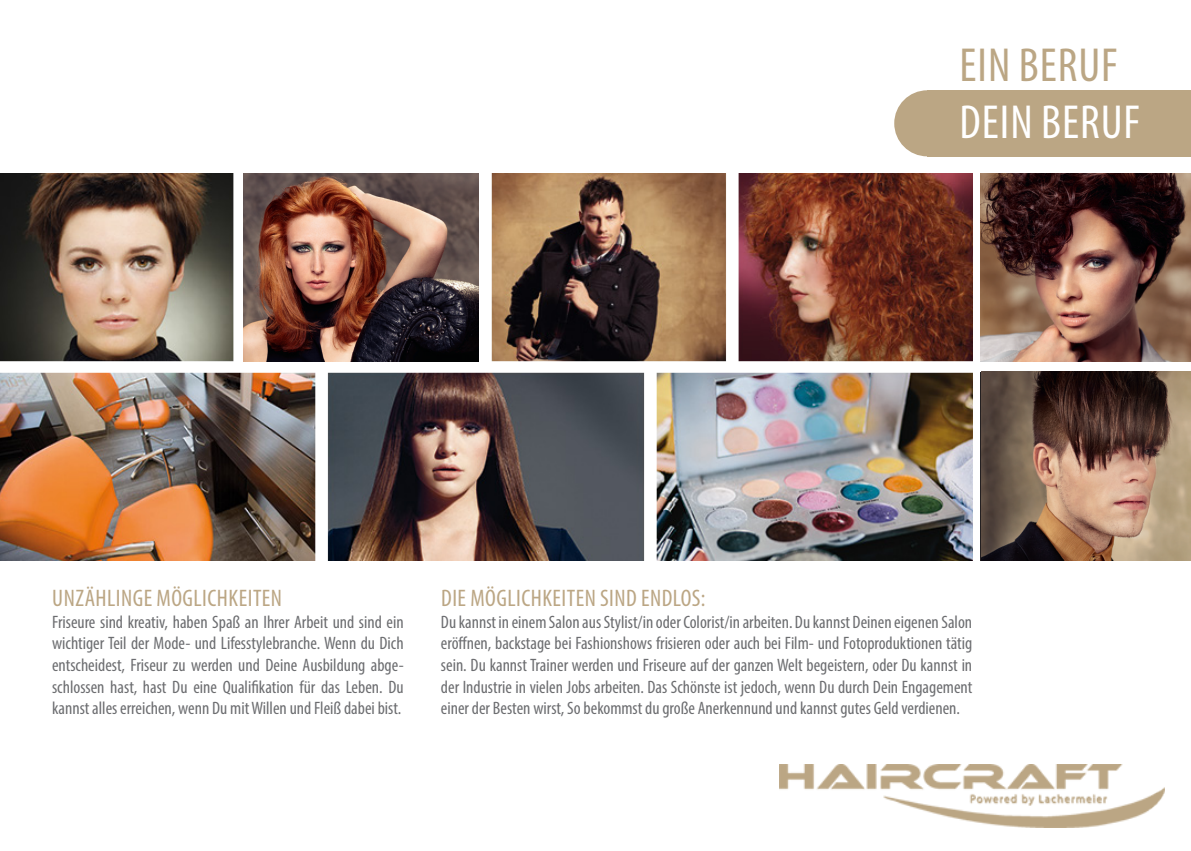
<style>
.page{position:relative;width:1191px;height:851px;background:#fff}
.page>*{position:absolute;margin:0;border:0;box-sizing:border-box;transform-origin:0 0}
.t1{font:condensed 48px "Myriad Pro";letter-spacing:.02em;color:#fff}
.t2{font:condensed 48px "Myriad Pro";letter-spacing:.02em;color:#bba684}
.t3{font:condensed 24px "Myriad Pro";letter-spacing:.02em;color:#bba684}
.t4{font:condensed 18px/21.6px "Myriad Pro";color:#6c6d70;text-align:justify}
</style>
<div class="page">
<img style="left:779px;top:764px;width:385px;height:63px">
<img style="left:0;top:173px;width:972px;height:387px">
<div style="left:927px;top:90px;width:264px;height:66px;background:#bba684"></div>
<div style="left:894px;top:90px;width:66px;height:66px;background:#bba684;border-radius:50%"></div>
<img style="left:980px;top:173px;width:211px;height:188px">
<img style="left:981px;top:372px;width:210px;height:188px">
<p class="t2" style="left:959px;top:36px;width:160px">EIN BERUF</p>
<p class="t1" style="left:959px;top:93px;width:182px">DEIN BERUF</p>
<p class="t3" style="left:52px;top:583px;width:231px">UNZÄHLINGE MÖGLICHKEITEN</p>
<p class="t4" style="left:52px;top:610px;width:353px">Friseure sind kreativ, haben Spaß an Ihrer Arbeit und sind ein wichtiger Teil der Mode- und Lifesstylebranche. Wenn du Dich entscheidest, Friseur zu werden und Deine Ausbildung abge&shy;schlossen hast, hast Du eine Qualifikation für das Leben. Du kannst alles erreichen, wenn Du mit Willen und Fleiß dabei bist.</p>
<p class="t3" style="left:441px;top:583px;width:266px">DIE MÖGLICHKEITEN SIND ENDLOS:</p>
<p class="t4" style="left:441px;top:610px;width:533px">Du kannst in einem Salon aus Stylist/in oder Colorist/in arbeiten. Du kannst Deinen eigenen Salon eröffnen, backstage bei Fashionshows frisieren oder auch bei Film- und Fotoproduktionen tätig sein. Du kannst Trainer werden und Friseure auf der ganzen Welt begeistern, oder Du kannst in der Industrie in vielen Jobs arbeiten. Das Schönste ist jedoch, wenn Du durch Dein Engagement einer der Besten wirst, So bekommst du große Anerkennund und kannst gutes Geld verdienen.</p>
</div>
